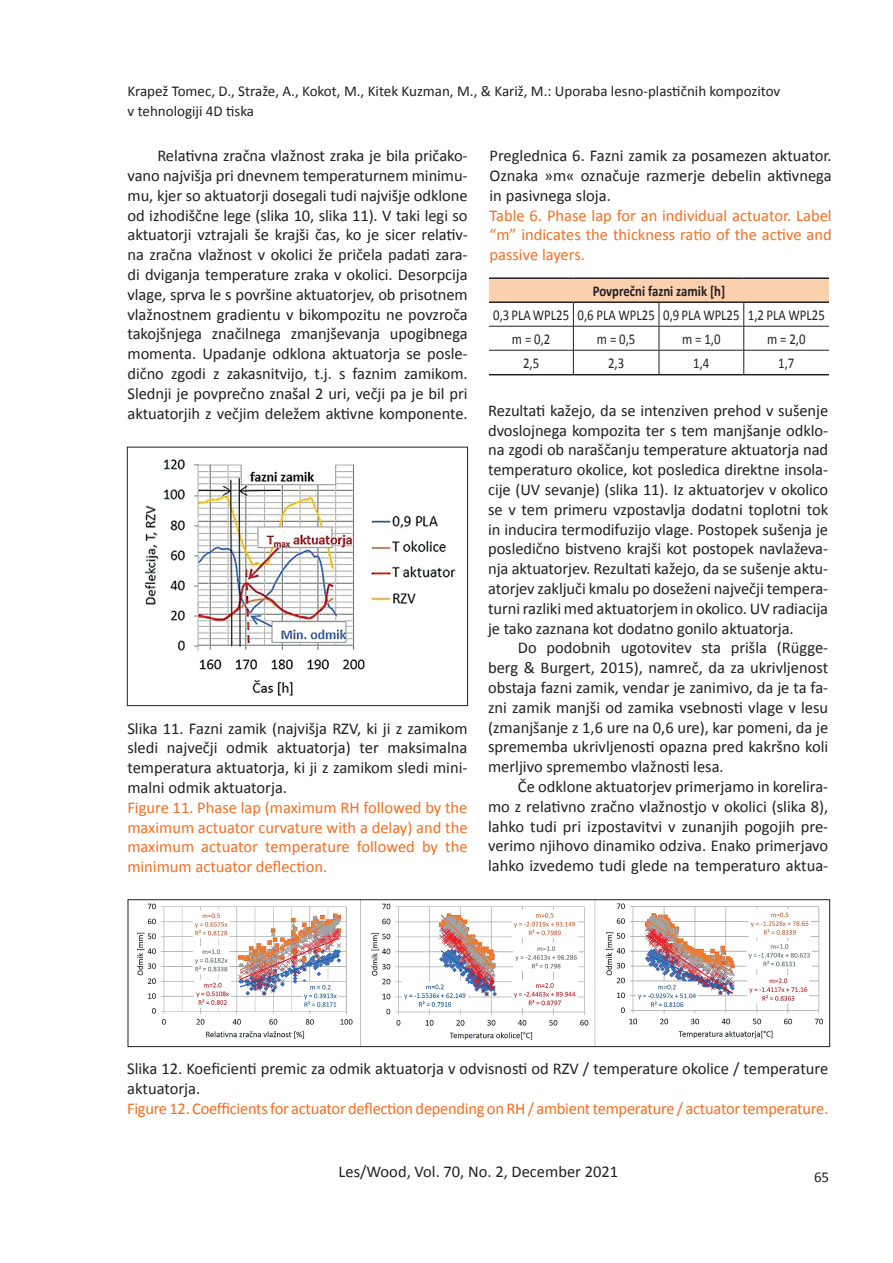
<style>
.page{position:relative;width:893px;height:1263px;background:#fff}
.page>*{position:absolute;margin:0;border:0;box-sizing:border-box;transform-origin:0 0}
.t1{font:16.5px/19.8px "Calibri";color:#231f20;text-align:justify}
.t2{font:16.5px/19.8px "Calibri";letter-spacing:-.02em;color:#f36e21;text-align:justify}
.t3{font:15px/19.8px "Calibri";color:#231f20}
.t4{font:15px/24px "Calibri";color:#231f20;scale:.85 1}
.t5{font:700 15px "Calibri";color:#231f20;scale:.85 1}
</style>
<div class="page">
<img style="left:144px;top:459px;width:312px;height:237px">
<div style="left:127px;top:447px;width:341px;height:259px;border:1px solid #231f20"></div>
<div style="left:489px;top:278px;width:340px;height:24px;background:#fcd1af"></div>
<hr style="left:489px;top:374px;width:84px;height:1px;background:#231f20">
<hr style="left:573px;top:374px;width:86px;height:1px;background:#231f20">
<hr style="left:659px;top:374px;width:85px;height:1px;background:#231f20">
<hr style="left:744px;top:374px;width:85px;height:1px;background:#231f20">
<hr style="left:489px;top:326px;width:84px;height:1px;background:#231f20">
<hr style="left:574px;top:326px;width:85px;height:1px;background:#231f20">
<hr style="left:659px;top:326px;width:85px;height:1px;background:#231f20">
<hr style="left:744px;top:326px;width:85px;height:1px;background:#231f20">
<hr style="left:489px;top:350px;width:84px;height:1px;background:#231f20">
<hr style="left:574px;top:350px;width:85px;height:1px;background:#231f20">
<hr style="left:659px;top:350px;width:85px;height:1px;background:#231f20">
<hr style="left:744px;top:350px;width:85px;height:1px;background:#231f20">
<svg style="left:573px;top:303px;width:1px;height:71px"></svg>
<svg style="left:659px;top:303px;width:1px;height:71px"></svg>
<svg style="left:743px;top:303px;width:1px;height:71px"></svg>
<hr style="left:489px;top:277px;width:84px;height:2px;background:#231f20">
<hr style="left:573px;top:277px;width:86px;height:2px;background:#231f20">
<hr style="left:659px;top:277px;width:85px;height:2px;background:#231f20">
<hr style="left:744px;top:277px;width:85px;height:2px;background:#231f20">
<hr style="left:489px;top:301px;width:84px;height:2px;background:#231f20">
<hr style="left:573px;top:301px;width:86px;height:2px;background:#231f20">
<hr style="left:659px;top:301px;width:85px;height:2px;background:#231f20">
<hr style="left:744px;top:301px;width:85px;height:2px;background:#231f20">
<img style="left:137px;top:901px;width:687px;height:144px">
<div style="left:128px;top:899px;width:702px;height:148px;border:1px solid #231f20"></div>
<p class="t3" style="left:128px;top:81px;width:654px">Krapež Tomec, D., Straže, A., Kokot, M., Kitek Kuzman, M., &amp; Kariž, M.: Uporaba lesno-plastičnih kompozitov v tehnologiji 4D tiska</p>
<p class="t1" style="left:128px;top:146px;width:342px;text-indent:30px">Relativna zračna vlažnost zraka je bila pričako&shy;vano najvišja pri dnevnem temperaturnem minimu&shy;mu, kjer so aktuatorji dosegali tudi najvišje odklone od izhodiščne lege (slika 10, slika 11). V taki legi so aktuatorji vztrajali še krajši čas, ko je sicer relativ&shy;na zračna vlažnost v okolici že pričela padati zara&shy;di dviganja temperature zraka v okolici. Desorpcija vlage, sprva le s površine aktuatorjev, ob prisotnem vlažnostnem gradientu v bikompozitu ne povzroča takojšnjega značilnega zmanjševanja upogibnega momenta. Upadanje odklona aktuatorja se posle&shy;dično zgodi z zakasnitvijo, t.j. s faznim zamikom.<br>Slednji je povprečno znašal 2 uri, večji pa je bil pri</p>
<p class="t1" style="left:488px;top:400px;width:342px;text-indent:-361px">aktuatorjih z večjim deležem aktivne komponente. Rezultati kažejo, da se intenziven prehod v sušenje dvoslojnega kompozita ter s tem manjšanje odklo&shy;na zgodi ob naraščanju temperature aktuatorja nad temperaturo okolice, kot posledica direktne insola&shy;cije (UV sevanje) (slika 11). Iz aktuatorjev v okolico se v tem primeru vzpostavlja dodatni toplotni tok in inducira termodifuzijo vlage. Postopek sušenja je posledično bistveno krajši kot postopek navlaževa&shy;nja aktuatorjev. Rezultati kažejo, da se sušenje aktu&shy;atorjev zaključi kmalu po doseženi največji tempera&shy;turni razliki med aktuatorjem in okolico. UV radiacija je tako zaznana kot dodatno gonilo aktuatorja.</p>
<p class="t1" style="left:488px;top:638px;width:342px;text-indent:30px">Do podobnih ugotovitev sta prišla (Rügge&shy;berg &amp; Burgert, 2015), namreč, da za ukrivljenost obstaja fazni zamik, vendar je zanimivo, da je ta fa&shy;zni zamik manjši od zamika vsebnosti vlage v lesu (zmanjšanje z 1,6 ure na 0,6 ure), kar pomeni, da je sprememba ukrivljenosti opazna pred kakršno koli merljivo spremembo vlažnosti lesa.</p>
<p class="t1" style="left:488px;top:777px;width:342px;text-indent:30px">Če odklone aktuatorjev primerjamo in korelira&shy;mo z relativno zračno vlažnostjo v okolici (slika 8), lahko tudi pri izpostavitvi v zunanjih pogojih pre&shy;verimo njihovo dinamiko odziva. Enako primerjavo lahko izvedemo tudi glede na temperaturo aktua-</p>
<p class="t1" style="left:489px;top:146px;width:344px">Preglednica 6. Fazni zamik za posamezen aktuator.<br>Oznaka »m« označuje razmerje debelin aktivnega in pasivnega sloja.</p>
<p class="t2" style="left:489px;top:205px;width:344px">Table 6. Phase lap for an individual actuator. Label “m” indicates the thickness ratio of the active and passive layers.</p>
<p class="t5" style="left:593px;top:281px;width:157px">Povprečni fazni zamik [h]</p>
<p class="t4" style="left:512px;top:303px;width:370px;text-indent:-19px">0,3 PLA WPL25 0,6 PLA WPL25 0,9 PLA WPL25 1,2 PLA WPL25 m = 0,2</p>
<p class="t4" style="left:597px;top:327px;width:47px">m = 0,5</p>
<p class="t4" style="left:682px;top:327px;width:47px">m = 1,0</p>
<p class="t4" style="left:767px;top:327px;width:47px">m = 2,0</p>
<p class="t4" style="left:523px;top:351px;width:20px">2,5</p>
<p class="t4" style="left:608px;top:351px;width:20px">2,3</p>
<p class="t4" style="left:693px;top:351px;width:20px">1,4</p>
<p class="t4" style="left:778px;top:351px;width:20px">1,7</p>
<p class="t1" style="left:127px;top:718px;width:342px">Slika 11. Fazni zamik (najvišja RZV, ki ji z zamikom sledi največji odmik aktuatorja) ter maksimalna temperatura aktuatorja, ki ji z zamikom sledi mini&shy;malni odmik aktuatorja.</p>
<p class="t2" style="left:127px;top:797px;width:342px">Figure 11. Phase lap (maximum RH followed by the maximum actuator curvature with a delay) and the maximum actuator temperature followed by the minimum actuator deflection.</p>
<p class="t1" style="left:127px;top:1059px;width:703px">Slika 12. Koeficienti premic za odmik aktuatorja v odvisnosti od RZV / temperature okolice / temperature aktuatorja.</p>
<p class="t2" style="left:127px;top:1098px;width:702px">Figure 12. Coefficients for actuator deflection depending on RH / ambient temperature / actuator temperature.</p>
<p class="t1" style="left:339px;top:1162px;width:281px">Les/Wood, Vol. 70, No. 2, December 2021</p>
<p class="t3" style="left:814px;top:1167px;width:17px">65</p>
</div>
